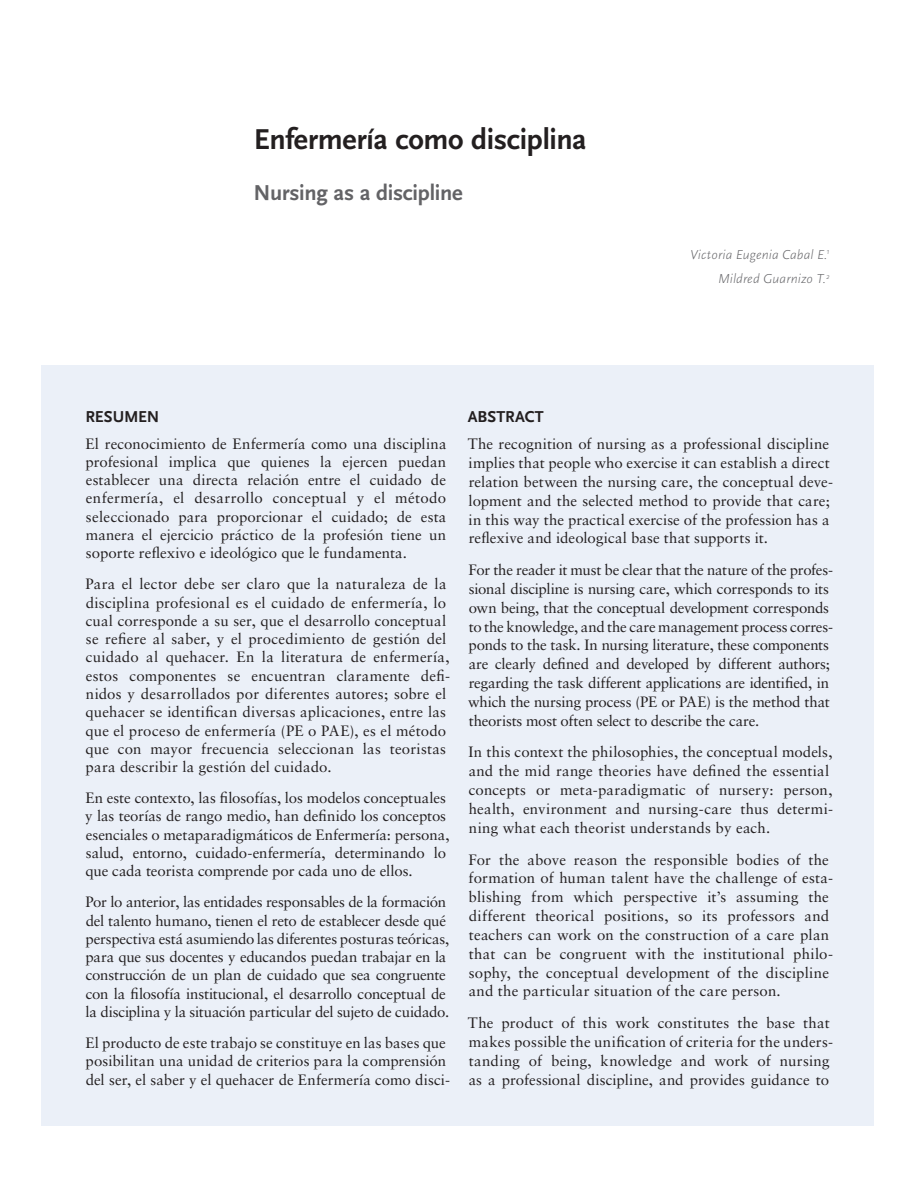
<style>
.page{position:relative;width:915px;height:1191px;background:#fff}
.page>*{position:absolute;margin:0;border:0;box-sizing:border-box;transform-origin:0 0}
.titulo_principal{font:30px "Scala Sans Bold LF";letter-spacing:-.01em;color:#231f20}
.titulo_ingles{font:22.5px "Scala Sans Bold LF";letter-spacing:-.015em;color:#636366}
.subtitulos{font:16.5px "Scala Sans Bold LF";letter-spacing:-.005em;color:#231f20}
.resumen{font:15px/18.3px "Sabon LT Std";color:#231f20}
.autor_y_cita_editori{font:italic 300 13.5px "Scala Sans";letter-spacing:.005em;color:#636366}
</style>
<div class="page">
<div style="left:41px;top:366px;width:832px;height:759px;background:#ebf0f8"></div>
<p class="titulo_principal" style="left:253px;top:124px;width:334px">Enfermería como disciplina</p>
<p class="titulo_ingles" style="left:253px;top:180px;width:210px">Nursing as a discipline</p>
<p class="autor_y_cita_editori" style="left:690px;top:247px;width:141px">Victoria Eugenia Cabal E.<sup>1</sup></p>
<p class="autor_y_cita_editori" style="left:717px;top:271px;width:113px">Mildred Guarnizo T.<sup>2</sup></p>
<p class="subtitulos" style="left:85px;top:407px;width:76px">RESUMEN</p>
<p class="resumen" style="left:85px;top:434px;width:362px;text-align:justify">El reconocimiento de Enfermería como una disciplina profesional implica que quienes la ejercen puedan establecer una directa relación entre el cuidado de enfermería, el desarrollo conceptual y el método seleccionado para proporcionar el cuidado; de esta manera el ejercicio práctico de la profesión tiene un soporte reflexivo e ideológico que le fundamenta.</p>
<p class="resumen" style="left:85px;top:575px;width:366px">Para el lector debe ser claro que la naturaleza de la disciplina profesional es el cuidado de enfermería, lo cual corresponde a su ser, que el desarrollo conceptual se refiere al saber, y el procedimiento de gestión del cuidado al quehacer. En la literatura de enfermería, estos componentes se encuentran claramente defi&shy;nidos y desarrollados por diferentes autores; sobre el quehacer se identifican diversas aplicaciones, entre las que el proceso de enfermería (PE o PAE), es el método que con mayor frecuencia seleccionan las teoristas para describir la gestión del cuidado.</p>
<p class="resumen" style="left:85px;top:788px;width:366px">En este contexto, las filosofías, los modelos conceptuales y las teorías de rango medio, han definido los conceptos esenciales o metaparadigmáticos de Enfermería: persona, salud, entorno, cuidado-enfermería, determinando lo que cada teorista comprende por cada uno de ellos.</p>
<p class="resumen" style="left:85px;top:892px;width:365px">Por lo anterior, las entidades responsables de la formación del talento humano, tienen el reto de establecer desde qué perspectiva está asumiendo las diferentes posturas teóricas, para que sus docentes y educandos puedan trabajar en la construcción de un plan de cuidado que sea congruente con la filosofía institucional, el desarrollo conceptual de la disciplina y la situación particular del sujeto de cuidado.</p>
<p class="resumen" style="left:85px;top:1033px;width:366px">El producto de este trabajo se constituye en las bases que posibilitan una unidad de criterios para la comprensión del ser, el saber y el quehacer de Enfermería como disci-</p>
<p class="subtitulos" style="left:468px;top:407px;width:77px">ABSTRACT</p>
<p class="resumen" style="left:467px;top:434px;width:367px;line-height:18.9px">The recognition of nursing as a professional discipline implies that people who exercise it can establish a direct relation between the nursing care, the conceptual deve&shy;lopment and the selected method to provide that care; in this way the practical exercise of the profession has a reflexive and ideological base that supports it.</p>
<p class="resumen" style="left:468px;top:560px;width:366px;line-height:18.9px">For the reader it must be clear that the nature of the profes&shy;sional discipline is nursing care, which corresponds to its own being, that the conceptual development corresponds to the knowledge, and the care management process corres&shy;ponds to the task. In nursing literature, these components are clearly defined and developed by different authors; regarding the task different applications are identified, in which the nursing process (PE or PAE) is the method that theorists most often select to describe the care.</p>
<p class="resumen" style="left:468px;top:742px;width:366px;line-height:18.9px">In this context the philosophies, the conceptual models, and the mid range theories have defined the essential concepts or meta-paradigmatic of nursery: person, health, environment and nursing-care thus determi&shy;ning what each theorist understands by each.</p>
<p class="resumen" style="left:468px;top:849px;width:366px;line-height:18.9px">For the above reason the responsible bodies of the formation of human talent have the challenge of esta&shy;blishing from which perspective it’s assuming the different theorical positions, so its professors and teachers can work on the construction of a care plan that can be congruent with the institutional philo&shy;sophy, the conceptual development of the discipline and the particular situation of the care person.</p>
<p class="resumen" style="left:467px;top:1013px;width:367px;line-height:18.9px">The product of this work constitutes the base that makes possible the unification of criteria for the unders&shy;tanding of being, knowledge and work of nursing as a professional discipline, and provides guidance to</p>
</div>
